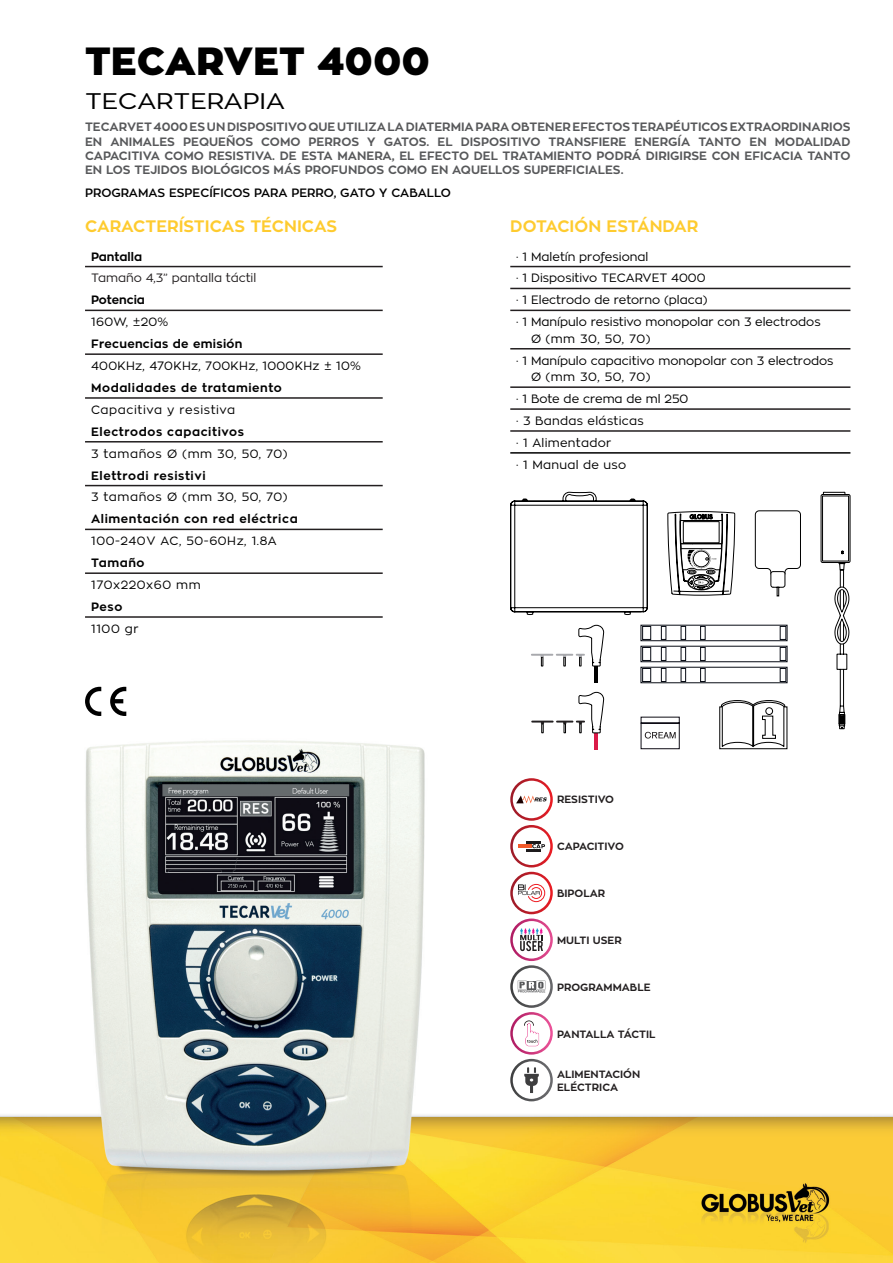
<style>
.page{position:relative;width:893px;height:1263px;background:#fff}
.page>*{position:absolute;margin:0;border:0;box-sizing:border-box;transform-origin:0 0}
.t1{font:900 39px "Zona Pro";color:#000}
.t2{font:22.5px "Zona Pro";color:#000;scale:1.14 1}
.t3{font:700 16.5px "Zona Pro";color:#fecb2f}
.t4{font:700 12px/14.4px "Zona Pro";color:#57585a;text-align:justify}
.t5{font:12px/21.9px "Zona Pro";color:#000}
.t6{font:12px/21.9px "Zona Pro";letter-spacing:.025em;color:#000}
.t7{font:700 12px "Zona Pro";letter-spacing:.05em;color:#000}
.t8{font:12px "Zona Pro";letter-spacing:.05em;color:#000}
.t9{font:600 12px "Zona Pro";color:#000}
.t10{font:12px "Zona Pro";color:#231f20}
.t11{font:700 12px "Zona Pro";letter-spacing:.025em;color:#000}
.t12{font:700 12px "Zona Pro";color:#000}
.t13{font:700 10.5px/12.6px "Zona Pro";color:#231f20}
</style>
<div class="page">
<img style="left:0;top:265px;width:893px;height:998px">
<svg style="left:110px;top:687px;width:16px;height:29px"></svg>
<svg style="left:85px;top:687px;width:16px;height:29px"></svg>
<svg style="left:820px;top:491px;width:31px;height:239px"></svg>
<svg style="left:667px;top:511px;width:68px;height:86px"></svg>
<svg style="left:754px;top:510px;width:47px;height:87px"></svg>
<hr style="left:595px;top:733px;width:3px;height:16px;background:#da1a48">
<svg style="left:531px;top:691px;width:73px;height:43px"></svg>
<hr style="left:595px;top:666px;width:3px;height:16px;background:#000">
<svg style="left:510px;top:491px;width:138px;height:176px"></svg>
<svg style="left:640px;top:716px;width:40px;height:33px"></svg>
<svg style="left:719px;top:700px;width:69px;height:49px"></svg>
<div style="left:641px;top:625px;width:146px;height:16px;background:#fff;border:1px solid #070b14"></div>
<div style="left:642px;top:626px;width:9px;height:14px;background:#fff;border:1px solid #070b14"></div>
<svg style="left:661px;top:626px;width:45px;height:14px"></svg>
<svg style="left:780px;top:626px;width:6px;height:14px"></svg>
<div style="left:641px;top:646px;width:146px;height:16px;background:#fff"></div>
<div style="left:642px;top:647px;width:9px;height:14px;background:#fff;border:1px solid #070b14"></div>
<svg style="left:661px;top:647px;width:45px;height:14px"></svg>
<svg style="left:780px;top:647px;width:6px;height:14px"></svg>
<div style="left:641px;top:667px;width:146px;height:16px;background:#fff"></div>
<div style="left:642px;top:668px;width:9px;height:14px;background:#fff;border:1px solid #070b14"></div>
<svg style="left:661px;top:668px;width:45px;height:14px"></svg>
<svg style="left:780px;top:668px;width:6px;height:14px"></svg>
<svg style="left:510px;top:1012px;width:43px;height:42px"></svg>
<svg style="left:513px;top:1014px;width:37px;height:38px"></svg>
<svg style="left:510px;top:1059px;width:43px;height:42px"></svg>
<svg style="left:513px;top:1061px;width:37px;height:38px"></svg>
<svg style="left:510px;top:965px;width:43px;height:43px"></svg>
<svg style="left:513px;top:968px;width:37px;height:37px"></svg>
<svg style="left:510px;top:778px;width:43px;height:43px"></svg>
<svg style="left:513px;top:781px;width:37px;height:37px"></svg>
<svg style="left:510px;top:918px;width:43px;height:43px"></svg>
<svg style="left:513px;top:921px;width:37px;height:37px"></svg>
<svg style="left:510px;top:825px;width:43px;height:42px"></svg>
<svg style="left:513px;top:827px;width:37px;height:38px"></svg>
<hr style="left:518px;top:844px;width:13px;height:4px;background:#f15929">
<svg style="left:510px;top:872px;width:43px;height:42px"></svg>
<svg style="left:513px;top:874px;width:37px;height:38px"></svg>
<hr style="left:85px;top:266px;width:298px;height:1px;background:#231f20">
<hr style="left:85px;top:310px;width:298px;height:1px;background:#231f20">
<hr style="left:85px;top:353px;width:298px;height:2px;background:#231f20">
<hr style="left:85px;top:397px;width:298px;height:2px;background:#231f20">
<hr style="left:85px;top:441px;width:298px;height:1px;background:#231f20">
<hr style="left:85px;top:485px;width:298px;height:1px;background:#231f20">
<hr style="left:85px;top:529px;width:298px;height:1px;background:#231f20">
<hr style="left:85px;top:572px;width:298px;height:2px;background:#231f20">
<hr style="left:85px;top:616px;width:298px;height:2px;background:#231f20">
<hr style="left:510px;top:288px;width:340px;height:1px;background:#231f20">
<hr style="left:510px;top:348px;width:340px;height:1px;background:#231f20">
<hr style="left:510px;top:408px;width:340px;height:2px;background:#231f20">
<hr style="left:510px;top:310px;width:340px;height:1px;background:#231f20">
<hr style="left:510px;top:386px;width:340px;height:2px;background:#231f20">
<hr style="left:510px;top:430px;width:340px;height:2px;background:#231f20">
<hr style="left:510px;top:266px;width:340px;height:1px;background:#231f20">
<hr style="left:510px;top:452px;width:340px;height:2px;background:#000">
<h1 class="t1" style="left:85px;top:35px;width:346px">TECARVET 4000</h1>
<h2 class="t2" style="left:85px;top:86px;width:177px">TECARTERAPIA</h2>
<p class="t4" style="left:85px;top:120px;width:767px">TECARVET 4000 ES UN DISPOSITIVO QUE UTILIZA LA DIATERMIA PARA OBTENER EFECTOS TERAPÉUTICOS EXTRAORDINARIOS EN ANIMALES PEQUEÑOS COMO PERROS Y GATOS. EL DISPOSITIVO TRANSFIERE ENERGÍA TANTO EN MODALIDAD CAPACITIVA COMO RESISTIVA. DE ESTA MANERA, EL EFECTO DEL TRATAMIENTO PODRÁ DIRIGIRSE CON EFICACIA TANTO EN LOS TEJIDOS BIOLÓGICOS MÁS PROFUNDOS COMO EN AQUELLOS SUPERFICIALES.</p>
<p class="t9" style="left:85px;top:185px;width:367px">PROGRAMAS ESPECÍFICOS PARA PERRO, GATO Y CABALLO</p>
<h3 class="t3" style="left:85px;top:215px;width:254px">CARACTERÍSTICAS TÉCNICAS</h3>
<h3 class="t3" style="left:510px;top:215px;width:190px">DOTACIÓN ESTÁNDAR</h3>
<p class="t12" style="left:91px;top:248px;width:53px">Pantalla</p>
<p class="t10" style="left:91px;top:271px;width:167px">Tamaño 4,3” pantalla táctil</p>
<p class="t12" style="left:91px;top:292px;width:55px">Potencia</p>
<p class="t5" style="left:91px;top:311px;width:79px">160W, ±20%</p>
<p class="t11" style="left:91px;top:336px;width:153px">Frecuencias de emisión</p>
<p class="t6" style="left:91px;top:355px;width:271px">400KHz, 470KHz, 700KHz, 1000KHz ± 10%</p>
<p class="t7" style="left:91px;top:380px;width:192px">Modalidades de tratamiento</p>
<p class="t8" style="left:91px;top:402px;width:146px">Capacitiva y resistiva</p>
<p class="t7" style="left:91px;top:424px;width:155px">Electrodos capacitivos</p>
<p class="t8" style="left:91px;top:446px;width:198px">3 tamaños Ø (mm 30, 50, 70)</p>
<p class="t7" style="left:91px;top:467px;width:116px">Elettrodi resistivi</p>
<p class="t8" style="left:91px;top:490px;width:198px">3 tamaños Ø (mm 30, 50, 70)</p>
<p class="t7" style="left:91px;top:511px;width:208px">Alimentación con red eléctrica</p>
<p class="t8" style="left:91px;top:533px;width:187px">100-240V AC, 50-60Hz, 1.8A</p>
<p class="t7" style="left:91px;top:555px;width:55px">Tamaño</p>
<p class="t8" style="left:91px;top:577px;width:111px">170x220x60 mm</p>
<p class="t7" style="left:91px;top:599px;width:33px">Peso</p>
<p class="t5" style="left:91px;top:618px;width:49px">1100 gr</p>
<p class="t5" style="left:516px;top:245px;width:306px">· 1 Maletín profesional<br>· 1 Dispositivo TECARVET 4000<br>· 1 Electrodo de retorno (placa)<br>· 1 Manípulo resistivo monopolar con 3 electrodos</p>
<p class="t5" style="left:516px;top:327px;width:319px;text-indent:15px">Ø (mm 30, 50, 70)<br>· 1 Manípulo capacitivo monopolar con 3 electrodos</p>
<p class="t6" style="left:516px;top:366px;width:173px;text-indent:15px">Ø (mm 30, 50, 70)<br>· 1 Bote de crema de ml 250 · 3 Bandas elásticas<br>· 1 Alimentador<br>· 1 Manual de uso</p>
<p class="t13" style="left:557px;top:793px;width:59px">RESISTIVO</p>
<p class="t13" style="left:557px;top:840px;width:68px">CAPACITIVO</p>
<p class="t13" style="left:557px;top:887px;width:50px">BIPOLAR</p>
<p class="t13" style="left:557px;top:934px;width:66px">MULTI USER</p>
<p class="t13" style="left:557px;top:981px;width:95px">PROGRAMMABLE</p>
<p class="t13" style="left:557px;top:1028px;width:100px">PANTALLA TÁCTIL</p>
<p class="t13" style="left:557px;top:1068px;width:85px">ALIMENTACIÓN<br>ELÉCTRICA</p>
</div>
